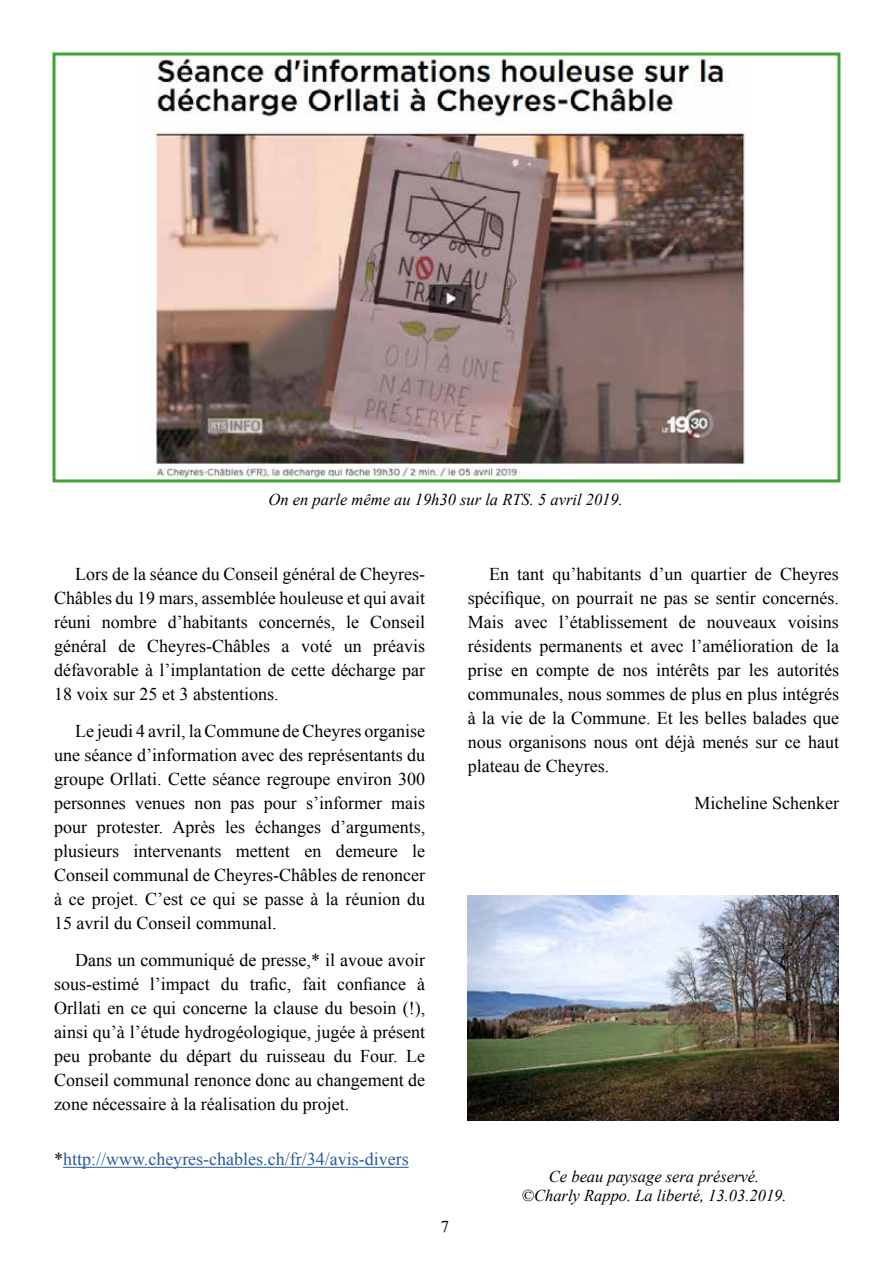
<style>
.page{position:relative;width:893px;height:1263px;background:#fff}
.page>*{position:absolute;margin:0;border:0;box-sizing:border-box;transform-origin:0 0}
.t1{font:18px/24px "Times New Roman";color:#000;text-align:justify}
.t2{font:18px "Times New Roman";color:#275b9b}
.t3{font:italic 16.5px/19.8px "Times New Roman";color:#000;text-align:center}
.t4{font:16.5px "Times New Roman";color:#000}
.s1{color:#000}
</style>
<div class="page">
<img style="left:155px;top:56px;width:592px;height:422px">
<div style="left:52px;top:52px;width:788px;height:430px;border:3px solid #3fa535"></div>
<img style="left:468px;top:895px;width:371px;height:225px">
<hr style="left:63px;top:1167px;width:346px;height:1px;background:#275b9b">
<p class="t3" style="left:269px;top:489px;width:356px">On en parle même au 19h30 sur la RTS. 5 avril 2019.</p>
<p class="t1" style="left:54px;top:562px;width:373px;text-indent:21px">Lors de la séance du Conseil général de Cheyres-Châbles du 19 mars, assemblée houleuse et qui avait réuni nombre d’habitants concernés, le Conseil général de Cheyres-Châbles a voté un préavis défavorable à l’implantation de cette décharge par 18 voix sur 25 et 3 abstentions.</p>
<p class="t1" style="left:54px;top:719px;width:373px;text-indent:21px">Le jeudi 4 avril, la Commune de Cheyres organise une séance d’information avec des représentants du groupe Orllati. Cette séance regroupe environ 300 personnes venues non pas pour s’informer mais pour protester. Après les échanges d’arguments, plusieurs intervenants mettent en demeure le Conseil communal de Cheyres-Châbles de renoncer à ce projet. C’est ce qui se passe à la réunion du 15 avril du Conseil communal.</p>
<p class="t1" style="left:54px;top:947px;width:373px;text-indent:21px">Dans un communiqué de presse,* il avoue avoir sous-estimé l’impact du trafic, fait confiance à Orllati en ce qui concerne la clause du besoin (!), ainsi qu’à l’étude hydrogéologique, jugée à présent peu probante du départ du ruisseau du Four. Le Conseil communal renonce donc au changement de zone nécessaire à la réalisation du projet.</p>
<p class="t2" style="left:54px;top:1147px;width:356px"><span class="s1">*</span>http://www.cheyres-chables.ch/fr/34/avis-divers</p>
<p class="t4" style="left:441px;top:1215px;width:10px">7</p>
<p class="t1" style="left:468px;top:562px;width:373px;text-indent:21px">En tant qu’habitants d’un quartier de Cheyres spécifique, on pourrait ne pas se sentir concernés.<br>Mais avec l’établissement de nouveaux voisins résidents permanents et avec l’amélioration de la prise en compte de nos intérêts par les autorités communales, nous sommes de plus en plus intégrés à la vie de la Commune. Et les belles balades que nous organisons nous ont déjà menés sur ce haut plateau de Cheyres.</p>
<p class="t1" style="left:694px;top:791px;width:146px">Micheline Schenker</p>
<p class="t3" style="left:522px;top:1166px;width:267px">Ce beau paysage sera préservé. ©Charly Rappo. La liberté, 13.03.2019.</p>
</div>
